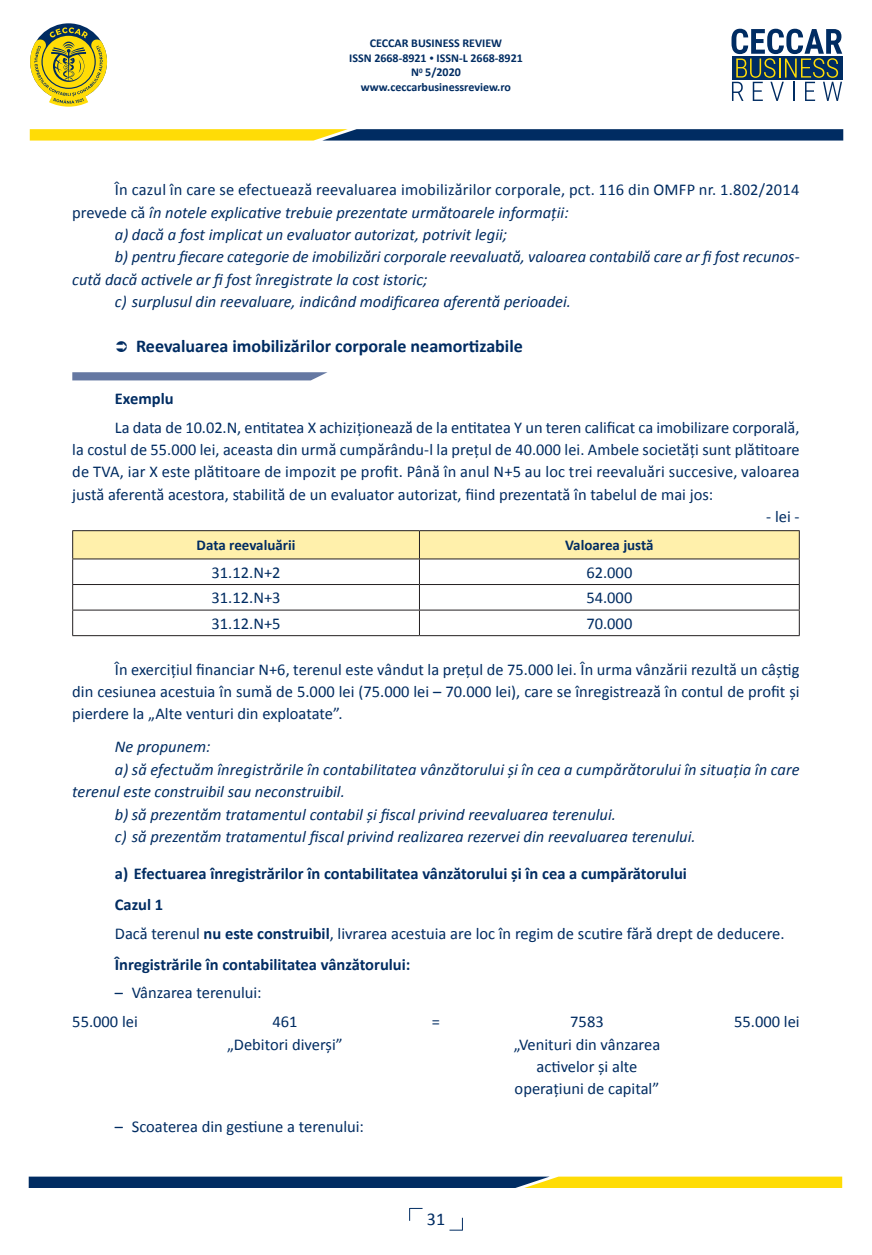
<style>
.page{position:relative;width:872px;height:1255px;background:#fff}
.page>*{position:absolute;margin:0;border:0;box-sizing:border-box;transform-origin:0 0}
.t1{font:700 18px "Calibri";color:#002c62}
.t2{font:18px "Calibri";color:#002c62}
.t3{font:16.5px/22.4px "Calibri";color:#002c62;text-align:justify}
.t4{font:italic 16.5px "Calibri";color:#002c62}
.t5{font:700 16.5px/30.9px "Calibri";color:#002c62}
.t6{font:700 15px "Calibri";color:#002c62}
.t7{font:700 12px/14.4px "Calibri";color:#002c62;text-align:center}
.s1{font-size:9px}
.s2{font-style:normal}
.s3{font-weight:700}
</style>
<div class="page">
<svg style="left:449px;top:1217px;width:14px;height:13px"></svg>
<svg style="left:731px;top:29px;width:111px;height:72px"></svg>
<svg style="left:30px;top:129px;width:813px;height:11px;background:#637144"></svg>
<svg style="left:30px;top:27px;width:77px;height:80px"></svg>
<svg style="left:29px;top:1176px;width:813px;height:11px;background:#69774c"></svg>
<svg style="left:409px;top:1207px;width:13px;height:13px"></svg>
<svg style="left:72px;top:530px;width:728px;height:105px"></svg>
<hr style="left:72px;top:635px;width:347px;height:1px;background:#231f20">
<hr style="left:419px;top:635px;width:380px;height:1px;background:#231f20">
<svg style="left:72px;top:372px;width:255px;height:8px;background:#6e7fa7"></svg>
<p class="t7" style="left:349px;top:36px;width:175px">CECCAR BUSINESS REVIEW<br>ISSN 2668-8921 <span class="s1">•</span> ISSN-L 2668-8921<br>N<sup>0</sup> 5/2020 www.ceccarbusinessreview.ro</p>
<p class="t3" style="left:115px;top:178px;width:686px">În cazul în care se efectuează reevaluarea imobilizărilor corporale, pct. 116 din OMFP nr. 1.802/2014</p>
<p class="t4" style="left:72px;top:202px;width:498px"><span class="s2">prevede că</span> în notele explicative trebuie prezentate următoarele informații:</p>
<p class="t4" style="left:115px;top:224px;width:394px">a) dacă a fost implicat un evaluator autorizat, potrivit legii;</p>
<p class="t4" style="left:115px;top:247px;width:685px">b) pentru fiecare categorie de imobilizări corporale reevaluată, valoarea contabilă care ar fi fost recunos-</p>
<p class="t4" style="left:72px;top:269px;width:357px">cută dacă activele ar fi fost înregistrate la cost istoric;</p>
<p class="t4" style="left:115px;top:291px;width:458px">c) surplusul din reevaluare, indicând modificarea aferentă perioadei.</p>
<p class="t1" style="left:136px;top:335px;width:388px">Reevaluarea imobilizărilor corporale neamortizabile</p>
<p class="t5" style="left:115px;top:382px;width:60px">Exemplu</p>
<p class="t3" style="left:72px;top:415px;width:729px;text-indent:43px">La data de 10.02.N, entitatea X achiziționează de la entitatea Y un teren calificat ca imobilizare corporală, la costul de 55.000 lei, aceasta din urmă cumpărându-l la preţul de 40.000 lei. Ambele societăţi sunt plătitoare de TVA, iar X este plătitoare de impozit pe profit. Până în anul N+5 au loc trei reevaluări succesive, valoarea justă aferentă acestora, stabilită de un evaluator autorizat, fiind prezentată în tabelul de mai jos:</p>
<p class="t3" style="left:766px;top:504px;width:34px">- lei -</p>
<p class="t6" style="left:197px;top:536px;width:100px">Data reevaluării</p>
<p class="t6" style="left:565px;top:536px;width:90px">Valoarea justă</p>
<p class="t3" style="left:211px;top:560px;width:71px">31.12.N+2</p>
<p class="t3" style="left:586px;top:560px;width:47px">62.000</p>
<p class="t3" style="left:211px;top:586px;width:71px">31.12.N+3</p>
<p class="t3" style="left:586px;top:586px;width:47px">54.000</p>
<p class="t3" style="left:211px;top:611px;width:71px">31.12.N+5</p>
<p class="t3" style="left:586px;top:611px;width:47px">70.000</p>
<p class="t3" style="left:72px;top:657px;width:729px;text-indent:43px">În exercițiul financiar N+6, terenul este vândut la prețul de 75.000 lei. În urma vânzării rezultă un câștig din cesiunea acestuia în sumă de 5.000 lei (75.000 lei – 70.000 lei), care se înregistrează în contul de profit și pierdere la „Alte venturi din exploatate”.</p>
<p class="t4" style="left:115px;top:736px;width:97px">Ne propunem:</p>
<p class="t4" style="left:115px;top:759px;width:686px">a) să efectuăm înregistrările în contabilitatea vânzătorului și în cea a cumpărătorului în situația în care</p>
<p class="t4" style="left:72px;top:781px;width:274px">terenul este construibil sau neconstruibil.</p>
<p class="t4" style="left:115px;top:803px;width:503px">b) să prezentăm tratamentul contabil și fiscal privind reevaluarea terenului.</p>
<p class="t4" style="left:115px;top:826px;width:582px">c) să prezentăm tratamentul fiscal privind realizarea rezervei din reevaluarea terenului.</p>
<p class="t5" style="left:115px;top:857px;width:573px">a) Efectuarea înregistrărilor în contabilitatea vânzătorului și în cea a cumpărătorului<br>Cazul 1</p>
<p class="t3" style="left:115px;top:917px;width:671px;line-height:30.9px">Dacă terenul <span class="s3">nu este construibil</span>, livrarea acestuia are loc în regim de scutire fără drept de deducere.<br><span class="s3">Înregistrările în contabilitatea vânzătorului:</span></p>
<p class="t3" style="left:72px;top:977px;width:191px;line-height:28.8px;text-indent:43px">– Vânzarea terenului:<br>55.000 lei</p>
<p class="t3" style="left:272px;top:1009px;width:27px">461</p>
<p class="t3" style="left:432px;top:1009px;width:10px">=</p>
<p class="t3" style="left:570px;top:1009px;width:35px">7583</p>
<p class="t3" style="left:734px;top:1009px;width:67px">55.000 lei</p>
<p class="t3" style="left:227px;top:1032px;width:117px">„Debitori diverși”</p>
<p class="t3" style="left:514px;top:1032px;width:148px;text-align:center">„Venituri din vânzarea activelor și alte operațiuni de capital”</p>
<p class="t3" style="left:115px;top:1113px;width:251px">– Scoaterea din gestiune a terenului:</p>
<p class="t2" style="left:427px;top:1208px;width:20px">31</p>
</div>
